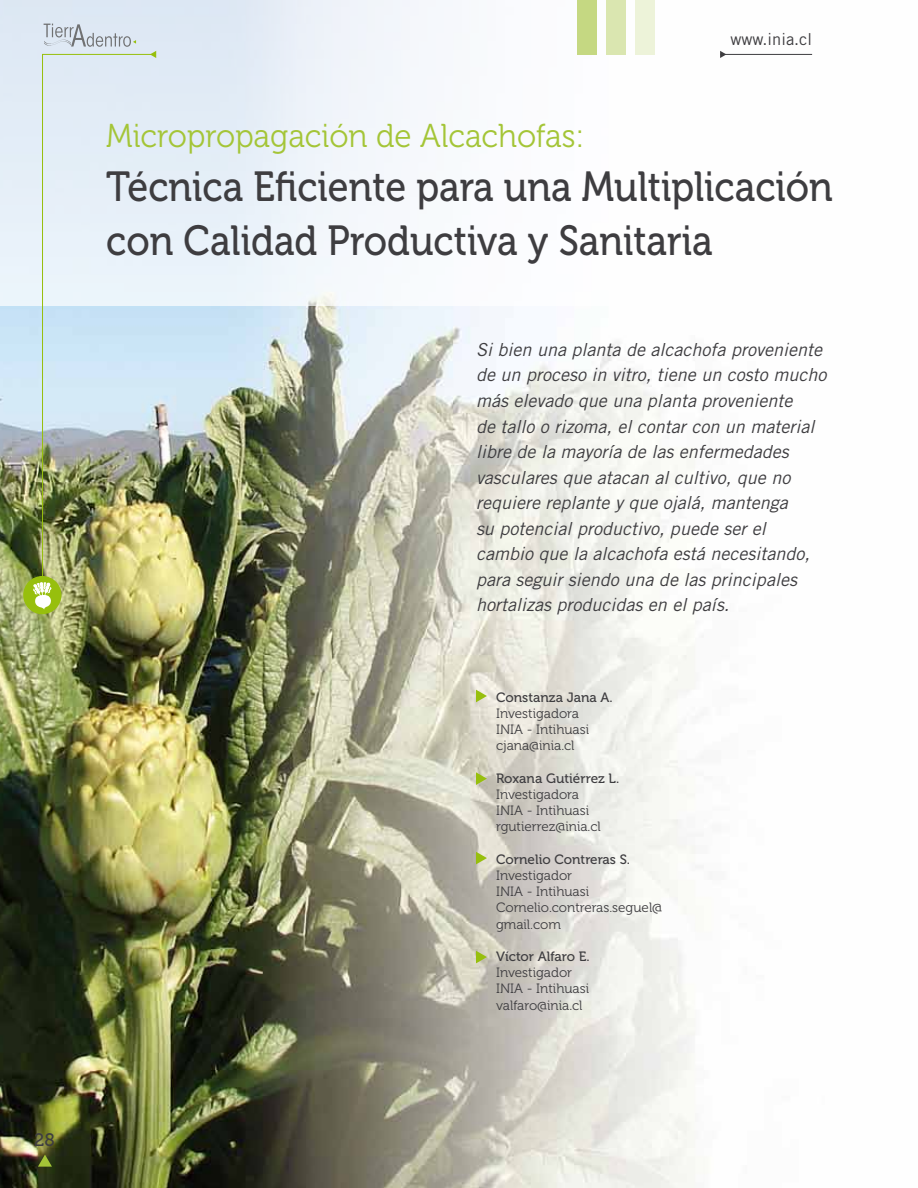
<style>
.page{position:relative;width:918px;height:1188px;background:#fff}
.page>*{position:absolute;margin:0;border:0;box-sizing:border-box;transform-origin:0 0}
.t1{font:42px/54px "Museo 500";color:#3e3d40;scale:.9 1}
.t2{font:33px "Museo 300";color:#a4c537;scale:.95 1}
.t3{font:italic 18px/25.5px "Trade Gothic LT Std";color:#3e3d40}
.t4{font:18px "Museo 500";color:#3e3d40}
.t5{font:16.5px "Trade Gothic LT Std";color:#3e3d40}
.t6{font:13.5px/16.2px "Museo 300";color:#3e3d40}
.t7{font:13.5px "Museo 500";color:#3e3d40}
</style>
<div class="page">
<img style="left:0;top:306px;width:703px;height:882px">
<div style="left:0;top:0;width:917px;height:306px;background:linear-gradient(to right,#dfeaf5,#fff)"></div>
<svg style="left:720px;top:51px;width:6px;height:7px"></svg>
<hr style="left:720px;top:54px;width:92px;height:1px;background:#3e3d40">
<div style="left:635px;top:0;width:19px;height:54px;background:#edf3d9"></div>
<div style="left:607px;top:0;width:19px;height:54px;background:#dae6b0"></div>
<div style="left:577px;top:0;width:20px;height:54px;background:#c5d882"></div>
<svg style="left:38px;top:1155px;width:14px;height:12px"></svg>
<svg style="left:42px;top:54px;width:112px;height:524px;background:#c9d4d0"></svg>
<svg style="left:150px;top:51px;width:6px;height:7px"></svg>
<div style="left:23px;top:576px;width:38px;height:38px;background:#97bf0d;border-radius:50%"></div>
<svg style="left:33px;top:582px;width:19px;height:28px"></svg>
<svg style="left:44px;top:24px;width:92px;height:23px;background:#c9d1db"></svg>
<svg style="left:476px;top:690px;width:11px;height:12px"></svg>
<svg style="left:476px;top:772px;width:11px;height:13px"></svg>
<svg style="left:476px;top:852px;width:11px;height:12px"></svg>
<svg style="left:476px;top:951px;width:11px;height:12px"></svg>
<p class="t4" style="left:34px;top:1130px;width:22px">28</p>
<p class="t5" style="left:731px;top:29px;width:83px">www.inia.cl</p>
<h2 class="t2" style="left:106px;top:118px;width:505px">Micropropagación de Alcachofas:</h2>
<h1 class="t1" style="left:106px;top:160px;width:809px">Técnica Eficiente para una Multiplicación con Calidad Productiva y Sanitaria</h1>
<p class="t3" style="left:476px;top:337px;width:352px">Si bien una planta de alcachofa proveniente de un proceso in vitro, tiene un costo mucho más elevado que una planta proveniente<br>de tallo o rizoma, el contar con un material libre de la mayoría de las enfermedades vasculares que atacan al cultivo, que no requiere replante y que ojalá, mantenga<br>su potencial productivo, puede ser el cambio que la alcachofa está necesitando, para seguir siendo una de las principales hortalizas producidas en el país.</p>
<p class="t7" style="left:496px;top:690px;width:118px">Constanza Jana A.</p>
<p class="t6" style="left:496px;top:706px;width:95px">Investigadora<br>INIA - Intihuasi cjana@inia.cl</p>
<p class="t7" style="left:496px;top:771px;width:125px">Roxana Gutiérrez L.</p>
<p class="t6" style="left:496px;top:787px;width:106px">Investigadora<br>INIA - Intihuasi rgutierrez@inia.cl</p>
<p class="t7" style="left:496px;top:852px;width:136px">Cornelio Contreras S.</p>
<p class="t6" style="left:496px;top:868px;width:168px">Investigador<br>INIA - Intihuasi<br>Cornelio.contreras.seguel@ gmail.com</p>
<p class="t7" style="left:496px;top:949px;width:95px">Víctor Alfaro E.</p>
<p class="t6" style="left:496px;top:965px;width:95px">Investigador<br>INIA - Intihuasi valfaro@inia.cl</p>
</div>
